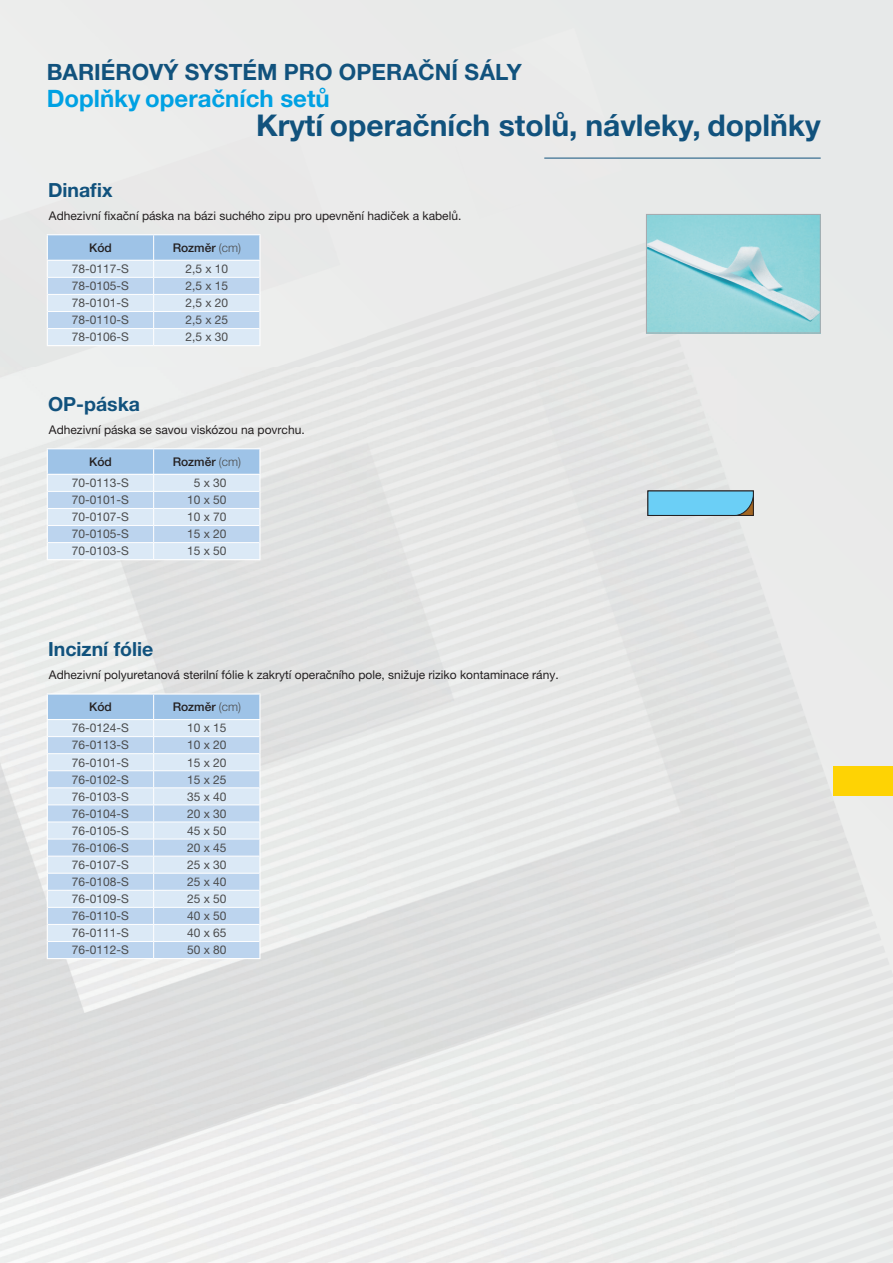
<style>
.page{position:relative;width:893px;height:1263px;background:#fff}
.page>*{position:absolute;margin:0;border:0;box-sizing:border-box;transform-origin:0 0}
.t1{font:700 30px "Helvetica Neue LT Pro";color:#11527d}
.t2{font:700 24px "Helvetica Neue LT Pro";color:#00a1e3}
.t3{font:700 22.5px "Helvetica Neue LT Pro";color:#11527d}
.t4{font:700 19.5px "Helvetica Neue LT Pro";color:#11527d}
.t5{font:12px "Helvetica Neue LT Pro";color:#4b4c4d}
.t6{font:12px "Helvetica Neue LT Pro";color:#231f20}
.t7{font:500 12px "Helvetica Neue LT Pro";color:#231f20}
.s1{font-weight:300;color:#4b4c4d}
</style>
<div class="page">
<hr style="left:544px;top:158px;width:277px;height:1px;background:#11527d">
<div style="left:833px;top:766px;width:60px;height:30px;background:#fed304"></div>
<svg style="left:47px;top:235px;width:213px;height:110px;background:#c6dbf0"></svg>
<svg style="left:47px;top:449px;width:213px;height:110px;background:#c6dbf0"></svg>
<svg style="left:47px;top:694px;width:213px;height:264px;background:#cadef1"></svg>
<svg style="left:647px;top:490px;width:107px;height:26px;background:#65b8d8"></svg>
<img style="left:648px;top:216px;width:171px;height:115px">
<div style="left:646px;top:214px;width:175px;height:119px;border:1px solid #a8a9ad"></div>
<h3 class="t3" style="left:47px;top:58px;width:477px">BARIÉROVÝ SYSTÉM PRO OPERAČNÍ SÁLY</h3>
<h2 class="t2" style="left:47px;top:84px;width:284px">Doplňky operačních setů</h2>
<h1 class="t1" style="left:256px;top:107px;width:566px">Krytí operačních stolů, návleky, doplňky</h1>
<h3 class="t4" style="left:48px;top:178px;width:66px">Dinafix</h3>
<p class="t6" style="left:49px;top:208px;width:414px">Adhezivní fixační páska na bázi suchého zipu pro upevnění hadiček a kabelů.</p>
<p class="t7" style="left:89px;top:240px;width:24px">Kód</p>
<p class="t7" style="left:173px;top:240px;width:70px">Rozměr <span class="s1">(cm)</span></p>
<p class="t5" style="left:72px;top:262px;width:59px">78-0117-S</p>
<p class="t5" style="left:185px;top:262px;width:44px">2,5 x 10</p>
<p class="t5" style="left:72px;top:279px;width:59px">78-0105-S</p>
<p class="t5" style="left:185px;top:279px;width:44px">2,5 x 15</p>
<p class="t5" style="left:72px;top:296px;width:59px">78-0101-S</p>
<p class="t5" style="left:185px;top:296px;width:44px">2,5 x 20</p>
<p class="t5" style="left:72px;top:313px;width:59px">78-0110-S</p>
<p class="t5" style="left:185px;top:313px;width:44px">2,5 x 25</p>
<p class="t5" style="left:72px;top:330px;width:59px">78-0106-S</p>
<p class="t5" style="left:185px;top:330px;width:44px">2,5 x 30</p>
<h3 class="t4" style="left:48px;top:392px;width:94px">OP-páska</h3>
<p class="t6" style="left:49px;top:422px;width:257px">Adhezivní páska se savou viskózou na povrchu.</p>
<p class="t7" style="left:89px;top:454px;width:24px">Kód</p>
<p class="t7" style="left:173px;top:454px;width:70px">Rozměr <span class="s1">(cm)</span></p>
<p class="t5" style="left:72px;top:476px;width:59px">70-0113-S</p>
<p class="t5" style="left:194px;top:476px;width:34px">5 x 30</p>
<p class="t5" style="left:72px;top:493px;width:59px">70-0101-S</p>
<p class="t5" style="left:187px;top:493px;width:41px">10 x 50</p>
<p class="t5" style="left:72px;top:510px;width:59px">70-0107-S</p>
<p class="t5" style="left:187px;top:510px;width:41px">10 x 70</p>
<p class="t5" style="left:72px;top:527px;width:59px">70-0105-S</p>
<p class="t5" style="left:187px;top:527px;width:41px">15 x 20</p>
<p class="t5" style="left:72px;top:544px;width:59px">70-0103-S</p>
<p class="t5" style="left:187px;top:544px;width:41px">15 x 50</p>
<h3 class="t4" style="left:48px;top:637px;width:107px">Incizní fólie</h3>
<p class="t6" style="left:49px;top:667px;width:511px">Adhezivní polyuretanová sterilní fólie k zakrytí operačního pole, snižuje riziko kontaminace rány.</p>
<p class="t7" style="left:89px;top:700px;width:24px">Kód</p>
<p class="t7" style="left:173px;top:700px;width:70px">Rozměr <span class="s1">(cm)</span></p>
<p class="t5" style="left:72px;top:721px;width:59px">76-0124-S</p>
<p class="t5" style="left:187px;top:721px;width:41px">10 x 15</p>
<p class="t5" style="left:72px;top:738px;width:59px">76-0113-S</p>
<p class="t5" style="left:187px;top:738px;width:41px">10 x 20</p>
<p class="t5" style="left:72px;top:755px;width:59px">76-0101-S</p>
<p class="t5" style="left:187px;top:755px;width:41px">15 x 20</p>
<p class="t5" style="left:72px;top:772px;width:59px">76-0102-S</p>
<p class="t5" style="left:187px;top:772px;width:41px">15 x 25</p>
<p class="t5" style="left:72px;top:789px;width:59px">76-0103-S</p>
<p class="t5" style="left:187px;top:789px;width:41px">35 x 40</p>
<p class="t5" style="left:72px;top:806px;width:59px">76-0104-S</p>
<p class="t5" style="left:187px;top:806px;width:41px">20 x 30</p>
<p class="t5" style="left:72px;top:823px;width:59px">76-0105-S</p>
<p class="t5" style="left:187px;top:823px;width:41px">45 x 50</p>
<p class="t5" style="left:72px;top:840px;width:59px">76-0106-S</p>
<p class="t5" style="left:187px;top:840px;width:41px">20 x 45</p>
<p class="t5" style="left:72px;top:857px;width:59px">76-0107-S</p>
<p class="t5" style="left:187px;top:857px;width:41px">25 x 30</p>
<p class="t5" style="left:72px;top:875px;width:59px">76-0108-S</p>
<p class="t5" style="left:187px;top:875px;width:41px">25 x 40</p>
<p class="t5" style="left:72px;top:892px;width:59px">76-0109-S</p>
<p class="t5" style="left:187px;top:892px;width:41px">25 x 50</p>
<p class="t5" style="left:72px;top:909px;width:59px">76-0110-S</p>
<p class="t5" style="left:187px;top:909px;width:41px">40 x 50</p>
<p class="t5" style="left:72px;top:926px;width:59px">76-0111-S</p>
<p class="t5" style="left:187px;top:926px;width:41px">40 x 65</p>
<p class="t5" style="left:72px;top:943px;width:59px">76-0112-S</p>
<p class="t5" style="left:187px;top:943px;width:41px">50 x 80</p>
</div>
